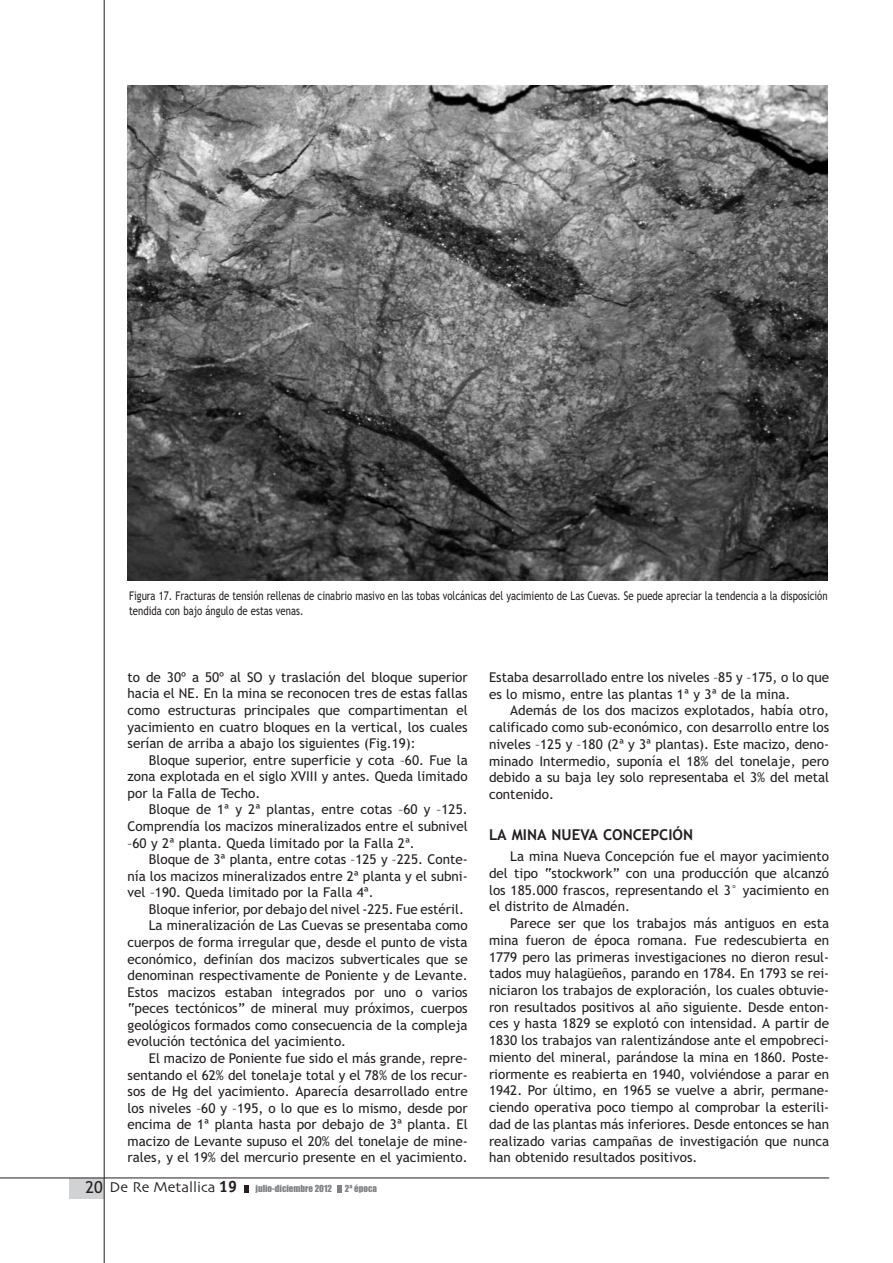
<style>
.page{position:relative;width:893px;height:1263px;background:#fff}
.page>*{position:absolute;margin:0;border:0;box-sizing:border-box;transform-origin:0 0}
.t1{font:700 15px "Trebuchet MS";color:#231f20}
.t2{font:13.5px/16.8px "Trebuchet MS";color:#231f20;text-align:justify}
.t3{font:12px/15px "Trebuchet MS";color:#231f20;scale:.8 1}
.t4{font:9px "Impact";color:#808285}
.s1{font-family:"Trebuchet MS";font-size:16.5px;color:#231f20}
.s2{font-family:"Skia";font-size:15px;color:#231f20}
.s3{font-family:"Officina Sans";font-weight:700;font-size:16.5px;color:#231f20}
</style>
<div class="page">
<div style="left:69px;top:1178px;width:35px;height:20px;background:#d1d2d4"></div>
<svg style="left:337px;top:1185px;width:5px;height:7px"></svg>
<svg style="left:244px;top:1185px;width:5px;height:7px"></svg>
<hr style="left:104px;top:0;width:1px;height:1263px;background:#231f20">
<hr style="left:0;top:1177px;width:829px;height:1px;background:#231f20">
<img style="left:128px;top:85px;width:700px;height:495px">
<p class="t3" style="left:129px;top:588px;width:875px">Figura 17. Fracturas de tensión rellenas de cinabrio masivo en las tobas volcánicas del yacimiento de Las Cuevas. Se puede apreciar la tendencia a la disposición tendida con bajo ángulo de estas venas.</p>
<p class="t2" style="left:128px;top:669px;width:342px">to de 30º a 50º al SO y traslación del bloque superior hacia el NE. En la mina se reconocen tres de estas fallas como estructuras principales que compartimentan el yacimiento en cuatro bloques en la vertical, los cuales serían de arriba a abajo los siguientes (Fig.19):</p>
<p class="t2" style="left:128px;top:752px;width:342px;text-indent:21px">Bloque superior, entre superficie y cota –60. Fue la zona explotada en el siglo XVIII y antes. Queda limitado por la Falla de Techo.</p>
<p class="t2" style="left:128px;top:801px;width:342px;text-indent:21px">Bloque de 1ª y 2ª plantas, entre cotas –60 y –125.<br>Comprendía los macizos mineralizados entre el subnivel –60 y 2ª planta. Queda limitado por la Falla 2ª.</p>
<p class="t2" style="left:128px;top:851px;width:342px;text-indent:21px">Bloque de 3ª planta, entre cotas –125 y –225. Conte&shy;nía los macizos mineralizados entre 2ª planta y el subni&shy;vel –190. Queda limitado por la Falla 4ª.</p>
<p class="t2" style="left:149px;top:901px;width:317px">Bloque inferior, por debajo del nivel -225. Fue estéril.</p>
<p class="t2" style="left:149px;top:917px;width:320px">La mineralización de Las Cuevas se presentaba como</p>
<p class="t2" style="left:128px;top:934px;width:342px">cuerpos de forma irregular que, desde el punto de vista</p>
<p class="t2" style="left:128px;top:950px;width:342px">económico, definían dos macizos subverticales que se</p>
<p class="t2" style="left:128px;top:967px;width:342px">denominan respectivamente de Poniente y de Levante.</p>
<p class="t2" style="left:128px;top:984px;width:342px">Estos macizos estaban integrados por uno o varios</p>
<p class="t2" style="left:128px;top:1000px;width:342px">“peces tectónicos” de mineral muy próximos, cuerpos</p>
<p class="t2" style="left:128px;top:1017px;width:342px">geológicos formados como consecuencia de la compleja</p>
<p class="t2" style="left:128px;top:1033px;width:220px">evolución tectónica del yacimiento.</p>
<p class="t2" style="left:149px;top:1050px;width:320px">El macizo de Poniente fue sido el más grande, repre-</p>
<p class="t2" style="left:128px;top:1066px;width:342px">sentando el 62% del tonelaje total y el 78% de los recur-</p>
<p class="t2" style="left:128px;top:1083px;width:342px">sos de Hg del yacimiento. Aparecía desarrollado entre</p>
<p class="t2" style="left:128px;top:1100px;width:342px">los niveles –60 y –195, o lo que es lo mismo, desde por</p>
<p class="t2" style="left:128px;top:1116px;width:342px">encima de 1ª planta hasta por debajo de 3ª planta. El</p>
<p class="t2" style="left:128px;top:1133px;width:342px">macizo de Levante supuso el 20% del tonelaje de mine-</p>
<p class="t2" style="left:128px;top:1149px;width:342px">rales, y el 19% del mercurio presente en el yacimiento.</p>
<p class="t4" style="left:85px;top:1184px;width:248px"><span class="s1">20</span> <span class="s2">De Re Metallica</span> <span class="s3">19</span> julio-diciembre 2012</p>
<p class="t4" style="left:345px;top:1184px;width:34px">2ª época</p>
<p class="t2" style="left:489px;top:669px;width:342px">Estaba desarrollado entre los niveles –85 y –175, o lo que es lo mismo, entre las plantas 1ª y 3ª de la mina.</p>
<p class="t2" style="left:489px;top:702px;width:342px;text-indent:21px">Además de los dos macizos explotados, había otro, calificado como sub-económico, con desarrollo entre los niveles –125 y –180 (2ª y 3ª plantas). Este macizo, deno&shy;minado Intermedio, suponía el 18% del tonelaje, pero debido a su baja ley solo representaba el 3% del metal contenido.</p>
<p class="t1" style="left:489px;top:826px;width:206px">LA MINA NUEVA CONCEPCIÓN</p>
<p class="t2" style="left:489px;top:848px;width:342px;text-indent:21px">La mina Nueva Concepción fue el mayor yacimiento del tipo “stockwork” con una producción que alcanzó los 185.000 frascos, representando el 3° yacimiento en el distrito de Almadén.</p>
<p class="t2" style="left:489px;top:915px;width:342px;text-indent:21px">Parece ser que los trabajos más antiguos en esta mina fueron de época romana. Fue redescubierta en 1779 pero las primeras investigaciones no dieron resul&shy;tados muy halagüeños, parando en 1784. En 1793 se rei&shy;niciaron los trabajos de exploración, los cuales obtuvie&shy;ron resultados positivos al año siguiente. Desde enton&shy;ces y hasta 1829 se explotó con intensidad. A partir de 1830 los trabajos van ralentizándose ante el empobreci&shy;miento del mineral, parándose la mina en 1860. Poste&shy;riormente es reabierta en 1940, volviéndose a parar en 1942. Por último, en 1965 se vuelve a abrir, permane&shy;ciendo operativa poco tiempo al comprobar la esterili&shy;dad de las plantas más inferiores. Desde entonces se han realizado varias campañas de investigación que nunca han obtenido resultados positivos.</p>
</div>
